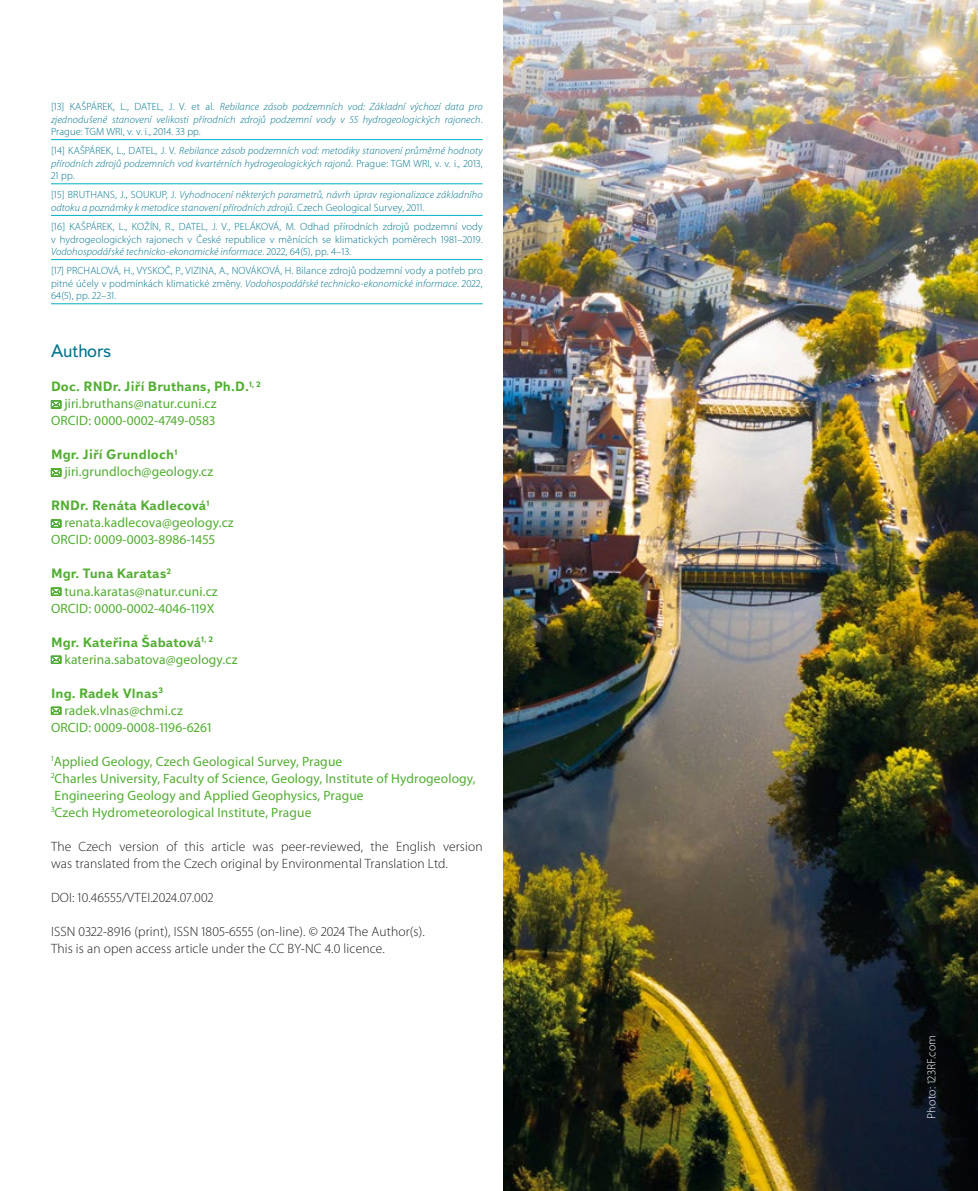
<style>
.page{position:relative;width:978px;height:1191px;background:#fff}
.page>*{position:absolute;margin:0;border:0;box-sizing:border-box;transform-origin:0 0}
.t1{font:18px "Textbook New";color:#00748c}
.t2{font:13.5px/17px "Myriad Pro";letter-spacing:.01em;color:#52ae32}
.t3{font:300 13.5px/17px "Myriad Pro";letter-spacing:.01em;color:#1d1d1b}
.t4{font:700 13.5px "Textbook New";letter-spacing:.01em;color:#52ae32}
.t5{font:300 12px "Myriad Pro";letter-spacing:.015em;color:#fff}
.t6{font:italic 300 10.5px/12.6px "Myriad Pro";letter-spacing:.01em;color:#00748c;text-align:justify}
.t7{font:300 10.5px/12.6px "Myriad Pro";letter-spacing:.01em;color:#00748c;text-align:justify}
.s1{font-style:normal}
.s2{font-style:italic}
</style>
<div class="page">
<hr style="left:51px;top:139px;width:432px;height:1px;background:#00afcb">
<hr style="left:51px;top:183px;width:432px;height:1px;background:#00afcb">
<hr style="left:51px;top:215px;width:432px;height:1px;background:#00afcb">
<hr style="left:51px;top:259px;width:432px;height:1px;background:#00afcb">
<hr style="left:51px;top:303px;width:432px;height:1px;background:#00afcb">
<svg style="left:51px;top:400px;width:10px;height:8px"></svg>
<svg style="left:51px;top:468px;width:10px;height:9px"></svg>
<svg style="left:51px;top:519px;width:10px;height:9px"></svg>
<svg style="left:51px;top:587px;width:10px;height:9px"></svg>
<svg style="left:51px;top:655px;width:10px;height:9px"></svg>
<svg style="left:51px;top:706px;width:10px;height:9px"></svg>
<img style="left:504px;top:0;width:474px;height:1191px">
<p class="t6" style="left:51px;top:100px;width:433px"><span class="s1">[13] KAŠPÁREK, L., DATEL, J. V. et al.</span> Rebilance zásob podzemních vod: Základní výchozí data pro zjednodušené stanovení velikosti přírodních zdrojů podzemní vody v 55 hydrogeologických rajonech<span class="s1">.<br>Prague: TGM WRI, v. v. i., 2014. 33 pp.</span></p>
<p class="t6" style="left:51px;top:144px;width:433px"><span class="s1">[14] KAŠPÁREK, L., DATEL, J. V.</span> Rebilance zásob podzemních vod: metodiky stanovení průměrné hodnoty přírodních zdrojů podzemních vod kvartérních hydrogeologických rajonů<span class="s1">. Prague: TGM WRI, v. v. i., 2013, 21 pp.</span></p>
<p class="t6" style="left:51px;top:188px;width:433px"><span class="s1">[15] BRUTHANS, J., SOUKUP, J.</span> Vyhodnocení některých parametrů, návrh úprav regionalizace základního odtoku a poznámky k metodice stanovení přírodních zdrojů<span class="s1">. Czech Geological Survey, 2011.</span></p>
<p class="t7" style="left:51px;top:220px;width:433px">[16] KAŠPÁREK, L., KOŽÍN, R., DATEL, J. V., PELÁKOVÁ, M. Odhad přírodních zdrojů podzemní vody v hydrogeologických rajonech v České republice v měnících se klimatických poměrech 1981–2019.<br><span class="s2">Vodohospodářské technicko-ekonomické informace</span>. 2022, 64(5), pp. 4–13.</p>
<p class="t7" style="left:51px;top:264px;width:433px">[17] PRCHALOVÁ, H., VYSKOČ, P., VIZINA, A., NOVÁKOVÁ, H. Bilance zdrojů podzemní vody a potřeb pro pitné účely v podmínkách klimatické změny. <span class="s2">Vodohospodářské technicko-ekonomické informace</span>. 2022, 64(5), pp. 22–31.</p>
<h1 class="t1" style="left:51px;top:340px;width:62px">Authors</h1>
<p class="t4" style="left:51px;top:378px;width:211px">Doc. RNDr. Jiří Bruthans, Ph.D.<sup>1,</sup> <sup>2</sup></p>
<p class="t2" style="left:51px;top:395px;width:167px;text-align:right">jiri.bruthans@natur.cuni.cz<br>ORCID: 0000-0002-4749-0583</p>
<p class="t4" style="left:51px;top:446px;width:128px">Mgr. Jiří Grundloch<sup>1</sup></p>
<p class="t2" style="left:64px;top:463px;width:150px">jiri.grundloch@geology.cz</p>
<p class="t4" style="left:51px;top:497px;width:160px">RNDr. Renáta Kadlecová<sup>1</sup></p>
<p class="t2" style="left:51px;top:514px;width:184px;text-indent:13px">renata.kadlecova@geology.cz<br>ORCID: 0009-0003-8986-1455</p>
<p class="t4" style="left:51px;top:565px;width:122px">Mgr. Tuna Karatas<sup>2</sup></p>
<p class="t2" style="left:51px;top:582px;width:168px;text-align:right">tuna.karatas@natur.cuni.cz<br>ORCID: 0000-0002-4046-119X</p>
<p class="t4" style="left:51px;top:633px;width:163px">Mgr. Kateřina Šabatová<sup>1,</sup> <sup>2</sup></p>
<p class="t2" style="left:64px;top:650px;width:175px">katerina.sabatova@geology.cz</p>
<p class="t4" style="left:51px;top:684px;width:113px">Ing. Radek Vlnas<sup>3</sup></p>
<p class="t2" style="left:51px;top:701px;width:162px;text-indent:13px">radek.vlnas@chmi.cz<br>ORCID: 0009-0008-1196-6261</p>
<p class="t2" style="left:51px;top:752px;width:426px"><sup>1</sup>Applied Geology, Czech Geological Survey, Prague<br><sup>2</sup>Charles University, Faculty of Science, Geology, Institute of Hydrogeology, Engineering Geology and Applied Geophysics, Prague<br><sup>3</sup>Czech Hydrometeorological Institute, Prague</p>
<p class="t3" style="left:51px;top:837px;width:433px">The Czech version of this article was peer-reviewed, the English version was translated from the Czech original by Environmental Translation Ltd.</p>
<p class="t3" style="left:51px;top:888px;width:164px">DOI: 10.46555/VTEI.2024.07.002</p>
<p class="t3" style="left:51px;top:922px;width:375px">ISSN 0322-8916 (print), ISSN 1805-6555 (on-line). © 2024 The Author(s).<br>This is an open access article under the CC BY-NC 4.0 licence.</p>
<p class="t5" style="left:924px;top:1118px;width:85px;rotate:-90deg">Photo: 123RF.com</p>
</div>
